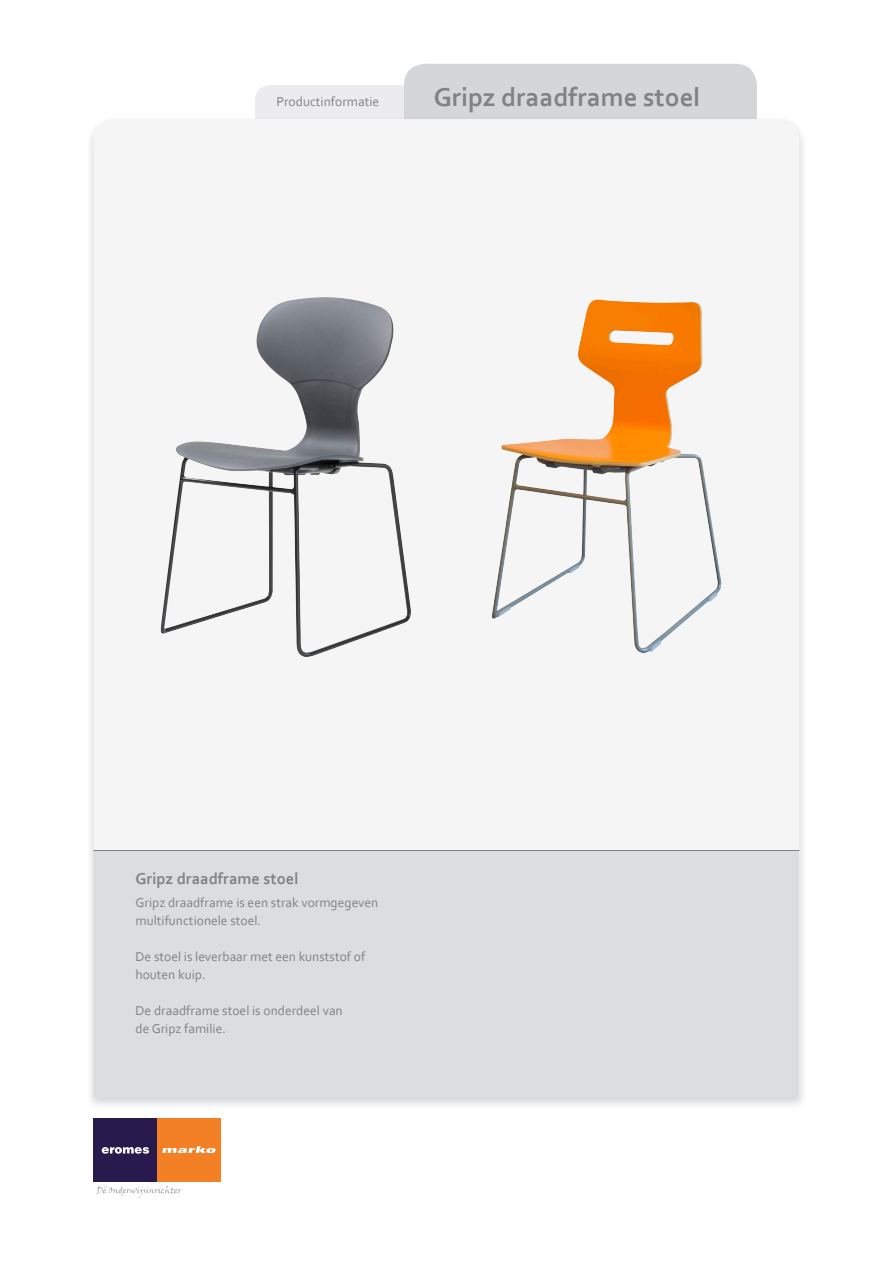
<style>
.page{position:relative;width:893px;height:1263px;background:#fff}
.page>*{position:absolute;margin:0;border:0;box-sizing:border-box;transform-origin:0 0}
.kop{font:700 27px "Corbel";color:#808285}
.tussenkopje_bold{font:700 16.5px "Corbel";color:#808285}
.body_LL{font:13.5px/18px "Corbel";color:#808285}
</style>
<div class="page">
<svg style="left:255px;top:64px;width:502px;height:51px;background:#dedfe0"></svg>
<div style="left:85px;top:115px;width:723px;height:995px;background:#231f20;opacity:.2"></div>
<div style="left:94px;top:119px;width:705px;height:731px;background:#f5f5f6"></div>
<div style="left:94px;top:850px;width:705px;height:247px;background:#dcdddf"></div>
<hr style="left:94px;top:850px;width:705px;height:1px;background:#808285">
<img style="left:161px;top:297px;width:250px;height:360px">
<img style="left:487px;top:297px;width:241px;height:360px">
<div style="left:157px;top:1118px;width:64px;height:64px;background:#f48026"></div>
<svg style="left:162px;top:1146px;width:54px;height:7px"></svg>
<div style="left:94px;top:1118px;width:63px;height:64px;background:#281a4c"></div>
<svg style="left:102px;top:1147px;width:47px;height:7px"></svg>
<svg style="left:97px;top:1186px;width:84px;height:12px"></svg>
<p class="body_LL" style="left:276px;top:92px;width:104px">Productinformatie</p>
<p class="kop" style="left:434px;top:81px;width:268px">Gripz draadframe stoel</p>
<p class="tussenkopje_bold" style="left:136px;top:868px;width:164px">Gripz draadframe stoel</p>
<p class="body_LL" style="left:136px;top:893px;width:244px">Gripz draadframe is een strak vormgegeven multifunctionele stoel.</p>
<p class="body_LL" style="left:136px;top:947px;width:231px">De stoel is leverbaar met een kunststof of houten kuip.</p>
<p class="body_LL" style="left:136px;top:1001px;width:209px">De draadframe stoel is onderdeel van de Gripz familie.</p>
</div>
